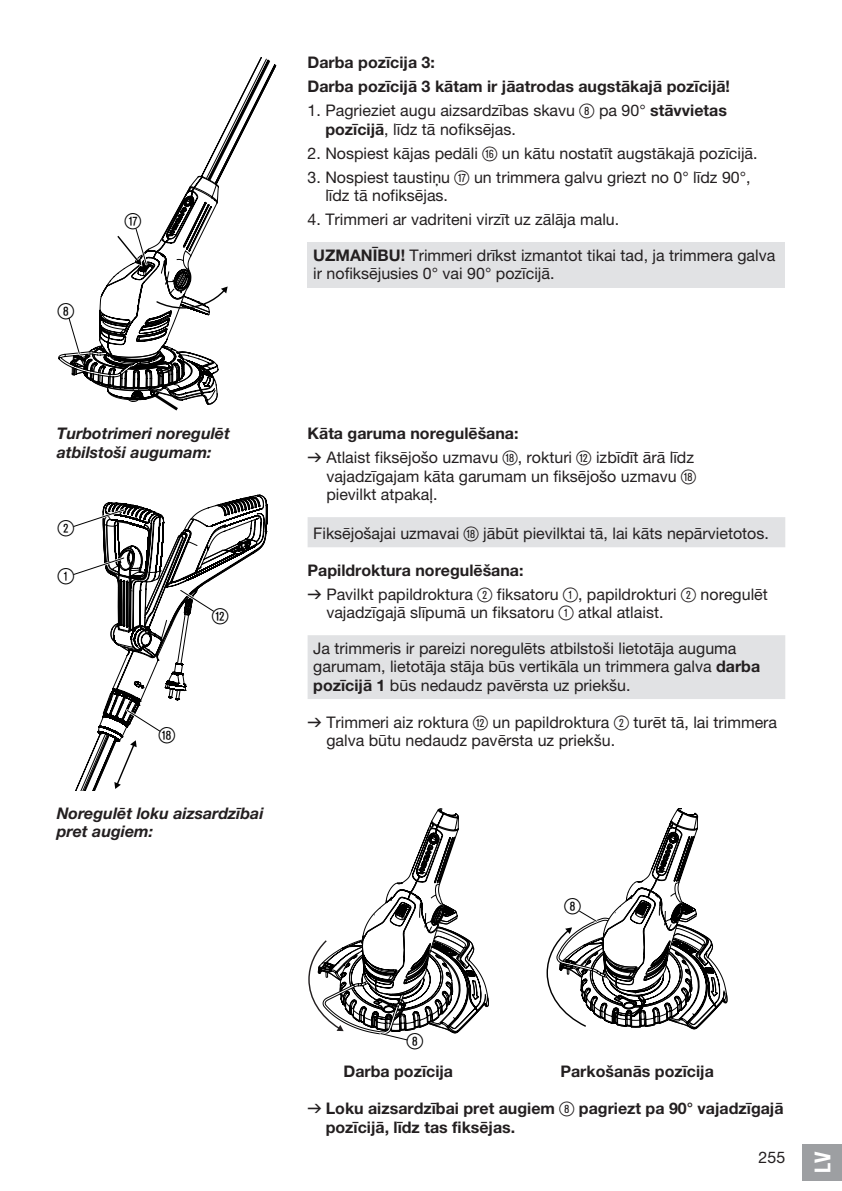
<style>
.page{position:relative;width:842px;height:1191px;background:#fff}
.page>*{position:absolute;margin:0;border:0;box-sizing:border-box;transform-origin:0 0}
.t1{font:22px/48px "Ziffernim Kreisund Quadrat BQ";color:#000}
.t2{font:22px "GARDENA Pro Bo Cond";color:#fff}
.t3{font:16px/18.4px "GARDENA Pro";color:#231f20}
.t4{font:700 16px/24px "GARDENA Pro";color:#231f20}
.t5{font:italic 700 16px/18.4px "GARDENA Pro";color:#231f20}
.s1{font-family:"Ziffernim Kreisund Quadrat BQ";font-size:20px}
.s2{font-weight:700}
.s3{font-family:"Formdruck"}
.s4{font-family:"Formdruck";font-weight:400}
.s5{font-family:"Ziffernim Kreisund Quadrat BQ";font-weight:400;font-size:20px}
</style>
<div class="page">
<div style="left:308px;top:242px;width:477px;height:46px;background:#e1e2e4"></div>
<svg style="left:201px;top:57px;width:76px;height:118px"></svg>
<svg style="left:58px;top:175px;width:170px;height:236px"></svg>
<svg style="left:308px;top:517px;width:477px;height:182px;fill:#e1e2e4"></svg>
<svg style="left:73px;top:494px;width:195px;height:296px"></svg>
<svg style="left:308px;top:808px;width:181px;height:233px"></svg>
<svg style="left:546px;top:808px;width:182px;height:221px"></svg>
<div style="left:802px;top:1143px;width:40px;height:37px;background:#9d9fa2"></div>
<h1 class="t1" style="left:58px;top:287px;width:18px">8</h1>
<h1 class="t1" style="left:125px;top:198px;width:18px">U</h1>
<p class="t5" style="left:57px;top:424px;width:175px">Turbotrimeri noregulēt atbilstoši augumam:</p>
<h1 class="t1" style="left:58px;top:504px;width:18px">2<br>1</h1>
<h1 class="t1" style="left:212px;top:592px;width:18px">W</h1>
<h1 class="t1" style="left:159px;top:711px;width:18px">I</h1>
<p class="t5" style="left:57px;top:803px;width:208px">Noregulēt loku aizsardzībai pret augiem:</p>
<p class="t4" style="left:308px;top:50px;width:424px">Darba pozīcija 3:<br>Darba pozīcijā 3 kātam ir jāatrodas augstākajā pozīcijā!</p>
<p class="t3" style="left:325px;top:101px;width:403px;text-indent:-18px">1. Pagrieziet augu aizsardzības skavu <span class="s1">8</span> pa 90° <span class="s2">stāvvietas pozīcijā</span>, līdz tā nofiksējas.</p>
<p class="t3" style="left:308px;top:144px;width:452px">2. Nospiest kājas pedāli <span class="s1">Z</span> un kātu nostatīt augstākajā pozīcijā.</p>
<p class="t3" style="left:325px;top:168px;width:427px;text-indent:-18px">3. Nospiest taustiņu <span class="s1">U</span> un trimmera galvu griezt no 0° līdz 90°, līdz tā nofiksējas.</p>
<p class="t3" style="left:308px;top:210px;width:313px">4. Trimmeri ar vadriteni virzīt uz zālāja malu.</p>
<p class="t3" style="left:313px;top:246px;width:464px"><span class="s2">UZMANĪBU!</span> Trimmeri drīkst izmantot tikai tad, ja trimmera galva ir nofiksējusies 0° vai 90° pozīcijā.</p>
<p class="t3" style="left:308px;top:421px;width:388px;line-height:24px"><span class="s2">Kāta garuma noregulēšana:<br></span><span class="s3">v</span> Atlaist fiksējošo uzmavu <span class="s1">I</span>, rokturi <span class="s1">W</span> izbīdīt ārā līdz</p>
<p class="t3" style="left:326px;top:466px;width:371px">vajadzīgajam kāta garumam un fiksējošo uzmavu <span class="s1">I </span>pievilkt atpakaļ.</p>
<p class="t3" style="left:313px;top:523px;width:457px">Fiksējošajai uzmavai <span class="s1">I</span> jābūt pievilktai tā, lai kāts nepārvietotos.</p>
<p class="t3" style="left:308px;top:558px;width:462px;line-height:24px"><span class="s2">Papildroktura noregulēšana:<br></span><span class="s3">v</span> Pavilkt papildroktura <span class="s1">2</span> fiksatoru <span class="s1">1</span>, papildrokturi <span class="s1">2</span> noregulēt</p>
<p class="t3" style="left:326px;top:603px;width:339px">vajadzīgajā slīpumā un fiksatoru <span class="s1">1</span> atkal atlaist.</p>
<p class="t3" style="left:313px;top:638px;width:448px">Ja trimmeris ir pareizi noregulēts atbilstoši lietotāja auguma garumam, lietotāja stāja būs vertikāla un trimmera galva <span class="s2">darba pozīcijā 1</span> būs nedaudz pavērsta uz priekšu.</p>
<p class="t3" style="left:326px;top:712px;width:452px;text-indent:-19px"><span class="s3">v</span> Trimmeri aiz roktura <span class="s1">W</span> un papildroktura <span class="s1">2</span> turēt tā, lai trimmera galva būtu nedaudz pavērsta uz priekšu.</p>
<h1 class="t1" style="left:564px;top:882px;width:18px">8</h1>
<h1 class="t1" style="left:407px;top:1017px;width:18px">8</h1>
<p class="t4" style="left:343px;top:1058px;width:111px">Darba pozīcija</p>
<p class="t4" style="left:560px;top:1058px;width:155px">Parkošanās pozīcija</p>
<p class="t4" style="left:326px;top:1098px;width:459px;line-height:18.4px;text-indent:-18px"><span class="s4">v</span> Loku aizsardzībai pret augiem <span class="s5">8</span> pagriezt pa 90° vajadzīgajā pozīcijā, līdz tas fiksējas.</p>
<p class="t3" style="left:759px;top:1147px;width:28px">255</p>
<h1 class="t2" style="left:809px;top:1172px;width:23px;rotate:-90deg">LV</h1>
</div>
